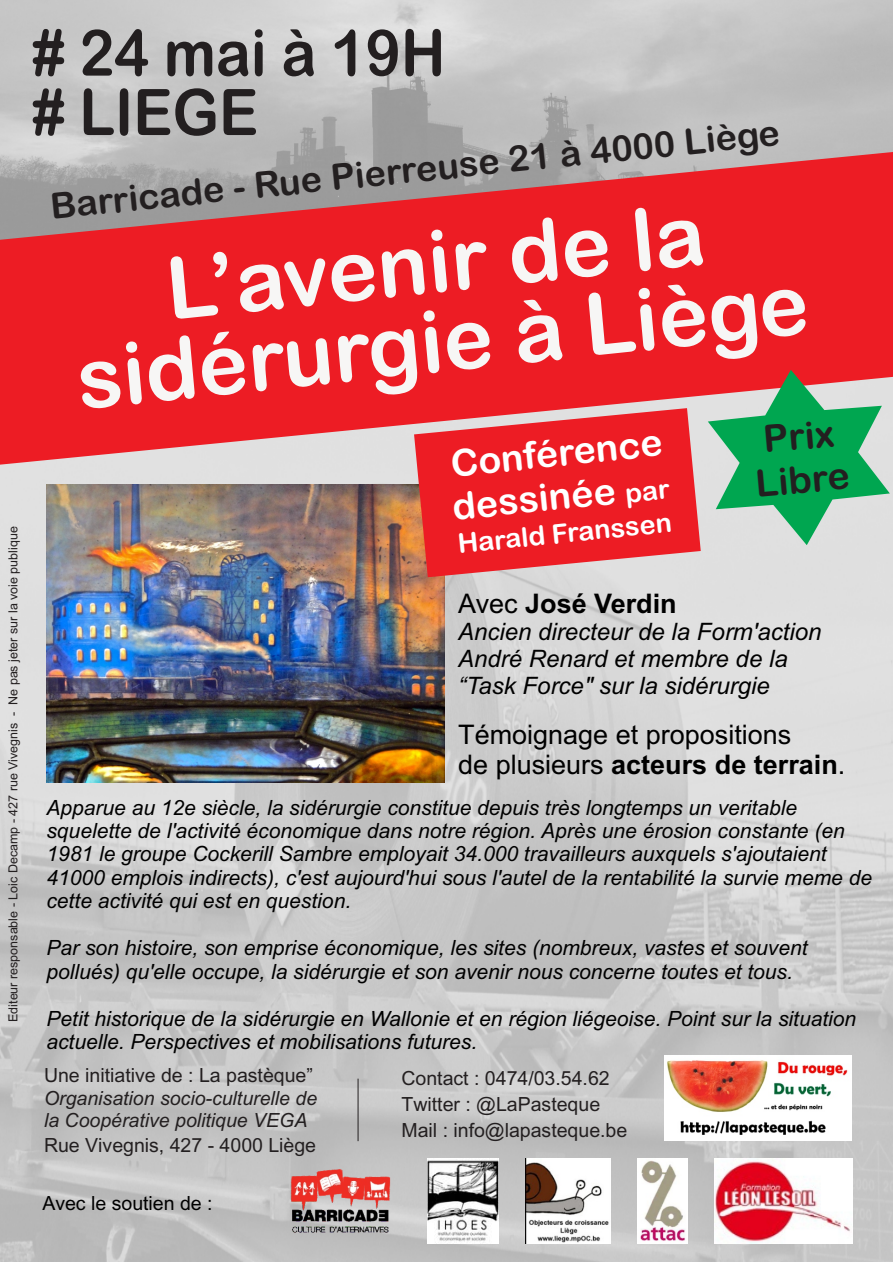
<style>
.page{position:relative;width:893px;height:1263px;background:#fff}
.page>*{position:absolute;margin:0;border:0;box-sizing:border-box;transform-origin:0 0}
.t1{font:85.95px/79.5px "Arial Rounded MT Bold";color:#f7f6f5;text-align:center}
.t2{font:64.2px/59.4px "Arial Rounded MT Bold";color:#231f20;scale:.92 1}
.t3{font:37.5px "Arial Rounded MT Bold";color:#fff}
.t4{font:37.5px "Arial Rounded MT Bold";color:#231f20}
.t5{font:36px "Arial Rounded MT Bold";color:#231f20}
.t6{font:27px/30.2px "Arial";color:#000}
.t7{font:700 27px "Arial";color:#000}
.t8{font:27px "Arial Rounded MT Bold";color:#fff}
.t9{font:italic 24px/26.8px "Arial";color:#000}
.t10{font:italic 21px/23.4px "Arial";color:#000}
.t11{font:19.5px/26.1px "Arial Unicode MS";color:#231f20}
.t12{font:italic 19.5px/21.8px "Arial";color:#231f20}
.t13{font:19.5px "Arial Unicode MS";color:#000}
.t14{font:12.45px "Arial";color:#231f20}
.s1{font-size:27px}
.s2{font-weight:400}
.s3{font-weight:700}
</style>
<div class="page">
<img style="left:0;top:0;width:893px;height:152px">
<img style="left:0;top:465px;width:893px;height:796px">
<svg style="left:357px;top:1078px;width:2px;height:64px"></svg>
<svg style="left:0;top:152px;width:893px;height:313px;background:#e13a40"></svg>
<img style="left:47px;top:484px;width:398px;height:298px">
<img style="left:664px;top:1056px;width:188px;height:85px">
<img style="left:428px;top:1158px;width:70px;height:85px">
<img style="left:525px;top:1158px;width:85px;height:85px">
<img style="left:637px;top:1158px;width:50px;height:85px">
<img style="left:714px;top:1158px;width:138px;height:85px">
<img style="left:281px;top:1158px;width:120px;height:85px">
<svg style="left:414px;top:408px;width:287px;height:169px;background:#ea393f"></svg>
<svg style="left:708px;top:370px;width:182px;height:175px;background:#72b288"></svg>
<p class="t14" style="left:8px;top:1022px;width:497px;rotate:-90deg">Editeur responsable - Loic Decamp - 427 rue Vivegnis - Ne pas jeter sur la voie publique</p>
<h2 class="t2" style="left:32px;top:29px;width:451px"># 24 mai à 19H # LIEGE</h2>
<h3 class="t5" style="left:49px;top:194px;width:734px;rotate:-6deg">Barricade - Rue Pierreuse 21 à 4000 Liège</h3>
<h1 class="t1" style="left:65px;top:269px;width:736px;rotate:-6deg">L’avenir de la sidérurgie à Liège</h1>
<h3 class="t3" style="left:449px;top:450px;width:214px;rotate:-6deg">Conférence</h3>
<h3 class="t3" style="left:451px;top:493px;width:219px;rotate:-6deg">dessinée <span class="s1">par</span></h3>
<p class="t8" style="left:457px;top:534px;width:217px;rotate:-6deg">Harald Franssen</p>
<h3 class="t4" style="left:762px;top:425px;width:73px;rotate:-5deg">Prix</h3>
<h3 class="t4" style="left:755px;top:469px;width:95px;rotate:-5deg">Libre</h3>
<p class="t7" style="left:458px;top:593px;width:220px"><span class="s2">Avec</span> José Verdin</p>
<p class="t9" style="left:458px;top:621px;width:365px">Ancien directeur de la Form'action<br>André Renard et membre de la “Task Force" sur la sidérurgie</p>
<p class="t6" style="left:458px;top:721px;width:389px">Témoignage et propositions<br>de plusieurs <span class="s3">acteurs de terrain</span>.</p>
<p class="t10" style="left:46px;top:797px;width:827px">Apparue au 12e siècle, la sidérurgie constitue depuis très longtemps un veritable squelette de l'activité économique dans notre région. Après une érosion constante (en 1981 le groupe Cockerill Sambre employait 34.000 travailleurs auxquels s'ajoutaient 41000 emplois indirects), c'est aujourd'hui sous l'autel de la rentabilité la survie meme de cette activité qui est en question.</p>
<p class="t10" style="left:46px;top:938px;width:762px">Par son histoire, son emprise économique, les sites (nombreux, vastes et souvent pollués) qu'elle occupe, la sidérurgie et son avenir nous concerne toutes et tous.</p>
<p class="t10" style="left:46px;top:1008px;width:811px">Petit historique de la sidérurgie en Wallonie et en région liégeoise. Point sur la situation actuelle. Perspectives et mobilisations futures.</p>
<p class="t11" style="left:44px;top:1064px;width:270px">Une initiative de : La pastèque”</p>
<p class="t12" style="left:44px;top:1089px;width:275px">Organisation socio-culturelle de la Coopérative politique VEGA</p>
<p class="t11" style="left:44px;top:1134px;width:274px">Rue Vivegnis, 427 - 4000 Liège</p>
<p class="t11" style="left:401px;top:1066px;width:227px">Contact : 0474/03.54.62<br>Twitter : @LaPasteque<br>Mail : info@lapasteque.be</p>
<p class="t13" style="left:42px;top:1195px;width:172px">Avec le soutien de :</p>
</div>
